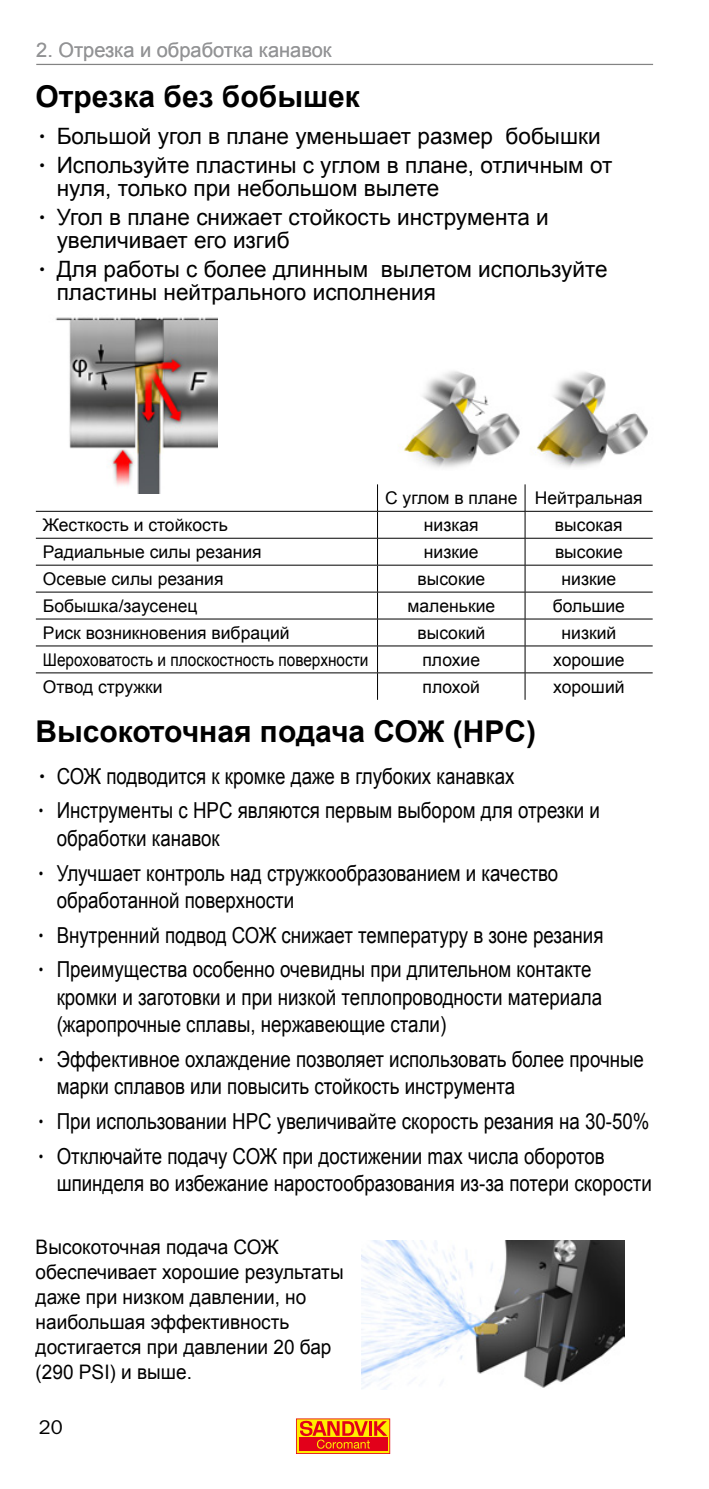
<style>
.page{position:relative;width:709px;height:1489px;background:#fff}
.page>*{position:absolute;margin:0;border:0;box-sizing:border-box;transform-origin:0 0}
.t1{font:700 30px "Arial";color:#000}
.t2{font:22.5px/22.5px "Arial";color:#000}
.t3{font:22px/27.5px "Arial";color:#000;scale:.85 1}
.t4{font:20px/25px "Arial";color:#000;scale:.95 1}
.t5{font:20px "Arial";color:#87888a}
.t6{font:20px "ITC Franklin Gothic Std";color:#000}
.t7{font:17.5px "Arial";color:#000}
.t8{font:17.5px "Arial";color:#000;scale:.88 1}
.s1{font-family:"ITC Franklin Gothic Std"}
.s2{font-family:"ITC Franklin Gothic Std";font-size:22.5px}
</style>
<div class="page">
<hr style="left:36px;top:64px;width:617px;height:1px;background:#000">
<svg style="left:296px;top:1418px;width:94px;height:35px;background:#ee6412"></svg>
<img style="left:402px;top:371px;width:118px;height:97px">
<img style="left:361px;top:1240px;width:263px;height:149px">
<img style="left:536px;top:372px;width:112px;height:96px">
<img style="left:55px;top:317px;width:163px;height:176px">
<hr style="left:36px;top:511px;width:341px;height:1px;background:#000">
<hr style="left:377px;top:511px;width:148px;height:1px;background:#000">
<hr style="left:525px;top:511px;width:127px;height:1px;background:#000">
<hr style="left:36px;top:538px;width:341px;height:1px;background:#000">
<hr style="left:377px;top:538px;width:148px;height:1px;background:#000">
<hr style="left:525px;top:538px;width:127px;height:1px;background:#000">
<hr style="left:36px;top:564px;width:341px;height:1px;background:#000">
<hr style="left:377px;top:564px;width:148px;height:1px;background:#000">
<hr style="left:525px;top:564px;width:127px;height:1px;background:#000">
<hr style="left:36px;top:591px;width:341px;height:1px;background:#000">
<hr style="left:377px;top:591px;width:148px;height:1px;background:#000">
<hr style="left:525px;top:591px;width:127px;height:1px;background:#000">
<hr style="left:36px;top:618px;width:341px;height:1px;background:#000">
<hr style="left:377px;top:618px;width:148px;height:1px;background:#000">
<hr style="left:525px;top:618px;width:127px;height:1px;background:#000">
<hr style="left:36px;top:645px;width:341px;height:1px;background:#000">
<hr style="left:377px;top:645px;width:148px;height:1px;background:#000">
<hr style="left:525px;top:645px;width:127px;height:1px;background:#000">
<hr style="left:36px;top:672px;width:341px;height:1px;background:#000">
<hr style="left:377px;top:672px;width:148px;height:1px;background:#000">
<svg style="left:377px;top:484px;width:1px;height:215px"></svg>
<hr style="left:525px;top:672px;width:127px;height:1px;background:#000">
<svg style="left:524px;top:484px;width:1px;height:215px"></svg>
<p class="t5" style="left:36px;top:37px;width:297px">2. Отрезка и обработка канавок</p>
<h1 class="t1" style="left:35px;top:76px;width:326px">Отрезка без бобышек</h1>
<p class="t2" style="left:35px;top:125px;width:566px"><span class="s1">•</span> Большой угол в плане уменьшает размер бобышки</p>
<p class="t2" style="left:57px;top:154px;width:557px;text-indent:-21px"><span class="s1">•</span> Используйте пластины с углом в плане, отличным от нуля, только при небольшом вылете</p>
<p class="t2" style="left:57px;top:206px;width:493px;text-indent:-21px"><span class="s1">•</span> Угол в плане снижает стойкость инструмента и увеличивает его изгиб</p>
<p class="t2" style="left:57px;top:258px;width:552px;text-indent:-21px"><span class="s1">•</span> Для работы с более длинным вылетом используйте пластины нейтрального исполнения</p>
<p class="t7" style="left:385px;top:486px;width:259px">С углом в плане Нейтральная</p>
<p class="t7" style="left:43px;top:513px;width:186px">Жесткость и стойкость</p>
<p class="t7" style="left:424px;top:513px;width:56px">низкая</p>
<p class="t7" style="left:555px;top:513px;width:69px">высокая</p>
<p class="t7" style="left:43px;top:540px;width:220px">Радиальные силы резания</p>
<p class="t7" style="left:424px;top:540px;width:56px">низкие</p>
<p class="t7" style="left:555px;top:540px;width:69px">высокие</p>
<p class="t7" style="left:43px;top:567px;width:182px">Осевые силы резания</p>
<p class="t7" style="left:417px;top:567px;width:69px">высокие</p>
<p class="t7" style="left:561px;top:567px;width:56px">низкие</p>
<p class="t7" style="left:43px;top:594px;width:156px">Бобышка/заусенец</p>
<p class="t7" style="left:407px;top:594px;width:89px">маленькие</p>
<p class="t7" style="left:553px;top:594px;width:74px">большие</p>
<p class="t7" style="left:43px;top:621px;width:248px">Риск возникновения вибраций</p>
<p class="t7" style="left:417px;top:621px;width:69px">высокий</p>
<p class="t7" style="left:561px;top:621px;width:56px">низкий</p>
<p class="t8" style="left:43px;top:648px;width:371px">Шероховатость и плоскостность поверхности</p>
<p class="t7" style="left:422px;top:648px;width:59px">плохие</p>
<p class="t7" style="left:553px;top:648px;width:73px">хорошие</p>
<p class="t7" style="left:43px;top:675px;width:121px">Отвод стружки</p>
<p class="t7" style="left:422px;top:675px;width:59px">плохой</p>
<p class="t7" style="left:553px;top:675px;width:73px">хороший</p>
<h1 class="t1" style="left:35px;top:711px;width:502px">Высокоточная подача СОЖ (HPC)</h1>
<p class="t3" style="left:35px;top:762px;width:565px"><span class="s2">•</span> СОЖ подводится к кромке даже в глубоких канавках</p>
<p class="t3" style="left:57px;top:797px;width:640px;text-indent:-21px"><span class="s1">•</span> Инструменты с HPC являются первым выбором для отрезки и обработки канавок</p>
<p class="t3" style="left:57px;top:859px;width:591px;text-indent:-21px"><span class="s1">•</span> Улучшает контроль над стружкообразованием и качество обработанной поверхности</p>
<p class="t3" style="left:35px;top:921px;width:670px"><span class="s1">•</span> Внутренний подвод СОЖ снижает температуру в зоне резания</p>
<p class="t3" style="left:57px;top:955px;width:643px;text-indent:-21px"><span class="s1">•</span> Преимущества особенно очевидны при длительном контакте кромки и заготовки и при низкой теплопроводности материала (жаропрочные сплавы, нержавеющие стали)</p>
<p class="t3" style="left:57px;top:1045px;width:692px;text-indent:-21px"><span class="s1">•</span> Эффективное охлаждение позволяет использовать более прочные марки сплавов или повысить стойкость инструмента</p>
<p class="t3" style="left:35px;top:1107px;width:724px"><span class="s1">•</span> При использовании HPC увеличивайте скорость резания на 30-50%</p>
<p class="t3" style="left:57px;top:1142px;width:701px;text-indent:-21px"><span class="s1">•</span> Отключайте подачу СОЖ при достижении max числа оборотов шпинделя во избежание наростообразования из-за потери скорости</p>
<p class="t4" style="left:36px;top:1234px;width:326px">Высокоточная подача СОЖ обеспечивает хорошие результаты даже при низком давлении, но наибольшая эффективность достигается при давлении 20 бар (290 PSI) и выше.</p>
<p class="t6" style="left:39px;top:1415px;width:26px">20</p>
</div>
